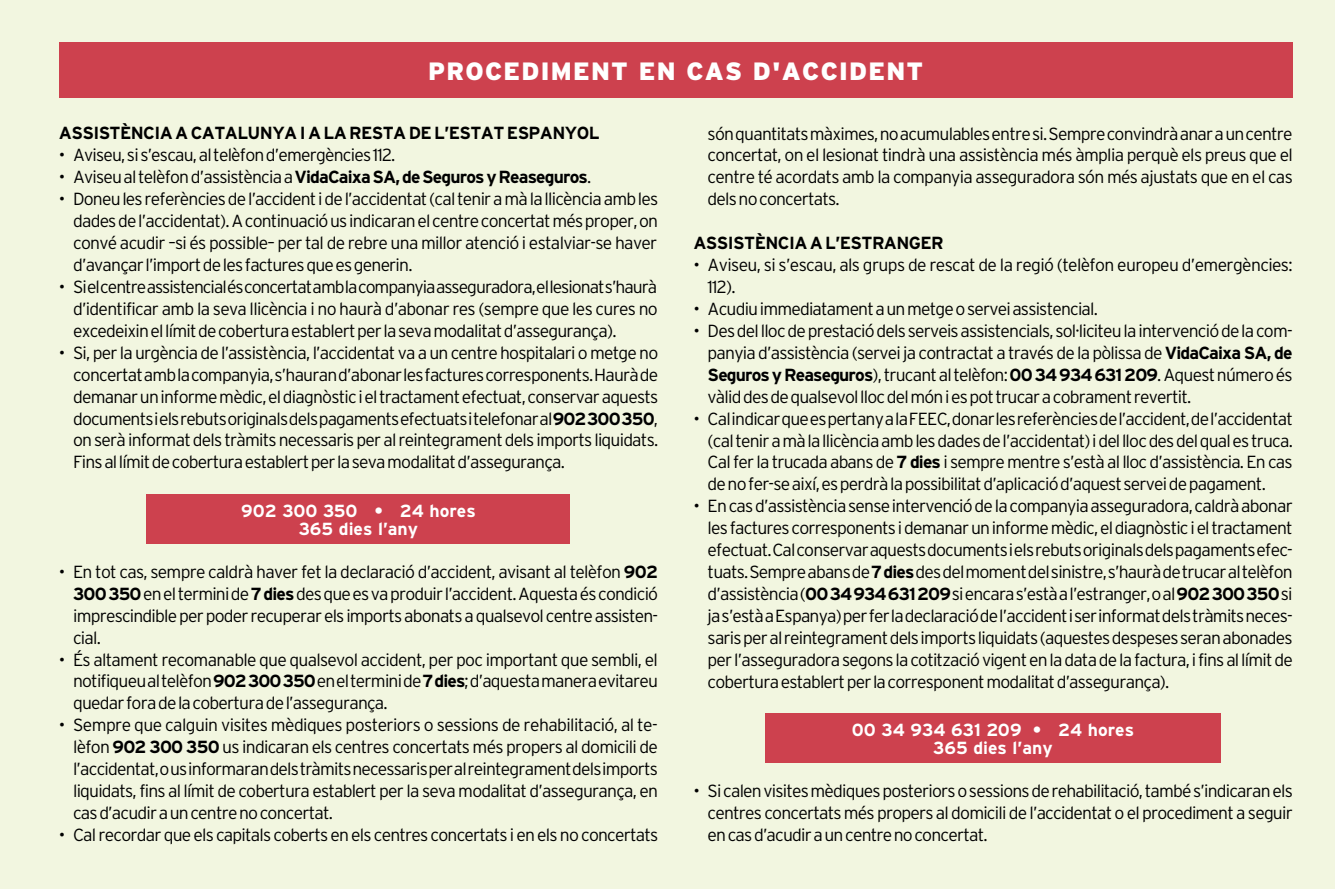
<style>
.page{position:relative;width:1335px;height:889px;background:#fff}
.page>*{position:absolute;margin:0;border:0;box-sizing:border-box;transform-origin:0 0}
.t1{font:900 25px "Interstate";letter-spacing:.05em;color:#fff}
.t2{font:300 17.5px/22px "Interstate";letter-spacing:-.045em;color:#000;text-align:justify}
.t3{font:700 17.5px "Interstate";letter-spacing:-.05em;color:#000}
.t4{font:700 17.5px/17.5px "Interstate";color:#fff;text-align:center}
.s1{font-weight:300}
.s2{font-weight:700}
</style>
<div class="page">
<div style="left:0;top:0;width:1334px;height:888px;background:#f2f6e0"></div>
<div style="left:147px;top:494px;width:423px;height:49px;background:#cd414e"></div>
<div style="left:765px;top:713px;width:455px;height:49px;background:#cd414e"></div>
<div style="left:59px;top:43px;width:1233px;height:55px;background:#cd414e"></div>
<h1 class="t1" style="left:428px;top:57px;width:277px">PROCEDIMENT EN CAS</h1>
<h1 class="t1" style="left:752px;top:57px;width:46px">D'ACCI</h1>
<h1 class="t1" style="left:849px;top:57px;width:76px">DENT</h1>
<p class="t3" style="left:59px;top:123px;width:24px">Assist</p>
<p class="t3" style="left:120px;top:123px;width:22px">ència</p>
<p class="t3" style="left:175px;top:123px;width:40px">a Catalun</p>
<p class="t3" style="left:272px;top:123px;width:89px">yaialaresta</p>
<p class="t3" style="left:409px;top:123px;width:63px">de l’Estat</p>
<p class="t3" style="left:507px;top:123px;width:13px">espan</p>
<p class="t3" style="left:565px;top:123px;width:30px">yol</p>
<p class="t2" style="left:59px;top:144px;width:338px">• Aviseu, si s’escau, al telèfon d’emergències 112.</p>
<p class="t3" style="left:59px;top:167px;width:534px"><span class="s1">• Aviseu al telèfon d’assistència a</span> VidaCaixa SA, de Seguros y Reaseguros<span class="s1">.</span></p>
<p class="t2" style="left:73px;top:188px;width:587px;text-indent:-14px">• Doneu les referències de l’accident i de l’accidentat (cal tenir a mà la llicència amb les dades de l’accidentat). A continuació us indicaran el centre concertat més proper, on convé acudir –si és possible– per tal de rebre una millor atenció i estalviar-se haver d’avançar l’import de les factures que es generin.</p>
<p class="t2" style="left:73px;top:275px;width:586px;text-indent:-14px">• Si el centre assistencial és concertat amb la companyia asseguradora, el lesionat s’haurà d’identificar amb la seva llicència i no haurà d’abonar res (sempre que les cures no excedeixin el límit de cobertura establert per la seva modalitat d’assegurança).</p>
<p class="t2" style="left:73px;top:341px;width:586px;text-indent:-14px">• Si, per la urgència de l’assistència, l’accidentat va a un centre hospitalari o metge no concertat amb la companyia, s’hauran d’abonar les factures corresponents. Haurà de demanar un informe mèdic, el diagnòstic i el tractament efectuat, conservar aquests documents i els rebuts originals dels pagaments efectuats i telefonar al <span class="s2">902 300 350</span>, on serà informat dels tràmits necessaris per al reintegrament dels imports liquidats.<br>Fins al límit de cobertura establert per la seva modalitat d’assegurança.</p>
<p class="t4" style="left:241px;top:502px;width:236px">902 300 350 • 24 hores<br>365 dies l’any</p>
<p class="t2" style="left:73px;top:560px;width:586px;text-indent:-14px">• En tot cas, sempre caldrà haver fet la declaració d’accident, avisant al telèfon <span class="s2">902<br>300 350</span> en el termini de <span class="s2">7 dies</span> des que es va produir l’accident. Aquesta és condició imprescindible per poder recuperar els imports abonats a qualsevol centre assisten&shy;cial.</p>
<p class="t2" style="left:73px;top:648px;width:586px;text-indent:-14px">• És altament recomanable que qualsevol accident, per poc important que sembli, el notifiqueu al telèfon <span class="s2">902 300 350</span> en el termini de <span class="s2">7 dies</span>; d’aquesta manera evitareu quedar fora de la cobertura de l’assegurança.</p>
<p class="t2" style="left:73px;top:713px;width:586px;text-indent:-14px">• Sempre que calguin visites mèdiques posteriors o sessions de rehabilitació, al te&shy;lèfon <span class="s2">902 300 350</span> us indicaran els centres concertats més propers al domicili de l’accidentat, o us informaran dels tràmits necessaris per al reintegrament dels imports liquidats, fins al límit de cobertura establert per la seva modalitat d’assegurança, en cas d’acudir a un centre no concertat.</p>
<p class="t2" style="left:59px;top:823px;width:601px">• Cal recordar que els capitals coberts en els centres concertats i en els no concertats</p>
<p class="t2" style="left:707px;top:122px;width:586px">són quantitats màximes, no acumulables entre si. Sempre convindrà anar a un centre concertat, on el lesionat tindrà una assistència més àmplia perquè els preus que el centre té acordats amb la companyia asseguradora són més ajustats que en el cas dels no concertats.</p>
<p class="t3" style="left:693px;top:233px;width:24px">Assist</p>
<p class="t3" style="left:754px;top:233px;width:22px">ència</p>
<p class="t3" style="left:809px;top:233px;width:43px">al’estranger</p>
<p class="t2" style="left:707px;top:254px;width:586px;text-indent:-14px">• Aviseu, si s’escau, als grups de rescat de la regió (telèfon europeu d’emergències:<br>112).</p>
<p class="t2" style="left:693px;top:297px;width:406px">• Acudiu immediatament a un metge o servei assistencial.</p>
<p class="t2" style="left:707px;top:319px;width:586px;text-indent:-14px">• Des del lloc de prestació dels serveis assistencials, sol·liciteu la intervenció de la com&shy;panyia d’assistència (servei ja contractat a través de la pòlissa de <span class="s2">VidaCaixa SA, de Seguros y Reaseguros</span>), trucant al telèfon: <span class="s2">00 34 934 631 209</span>. Aquest número és vàlid des de qualsevol lloc del món i es pot trucar a cobrament revertit.</p>
<p class="t2" style="left:707px;top:407px;width:587px;text-indent:-14px">• Cal indicar que es pertany a la FEEC, donar les referències de l’accident, de l’accidentat (cal tenir a mà la llicència amb les dades de l’accidentat) i del lloc des del qual es truca.<br>Cal fer la trucada abans de <span class="s2">7 dies</span> i sempre mentre s’està al lloc d’assistència. En cas de no fer-se així, es perdrà la possibilitat d’aplicació d’aquest servei de pagament.</p>
<p class="t2" style="left:707px;top:495px;width:586px;text-indent:-14px">• En cas d’assistència sense intervenció de la companyia asseguradora, caldrà abonar les factures corresponents i demanar un informe mèdic, el diagnòstic i el tractament efectuat. Cal conservar aquests documents i els rebuts originals dels pagaments efec&shy;tuats. Sempre abans de <span class="s2">7 dies</span> des del moment del sinistre, s’haurà de trucar al telèfon d’assistència (<span class="s2">00 34 934 631 209</span> si encara s’està a l’estranger, o al <span class="s2">902 300 350</span> si ja s’està a Espanya) per fer la declaració de l’accident i ser informat dels tràmits neces&shy;saris per al reintegrament dels imports liquidats (aquestes despeses seran abonades per l’asseguradora segons la cotització vigent en la data de la factura, i fins al límit de cobertura establert per la corresponent modalitat d’assegurança).</p>
<p class="t4" style="left:852px;top:721px;width:284px">00 34 934 631 209 • 24 hores<br>365 dies l’any</p>
<p class="t2" style="left:707px;top:779px;width:586px;text-indent:-14px">• Si calen visites mèdiques posteriors o sessions de rehabilitació, també s’indicaran els centres concertats més propers al domicili de l’accidentat o el procediment a seguir en cas d’acudir a un centre no concertat.</p>
</div>
